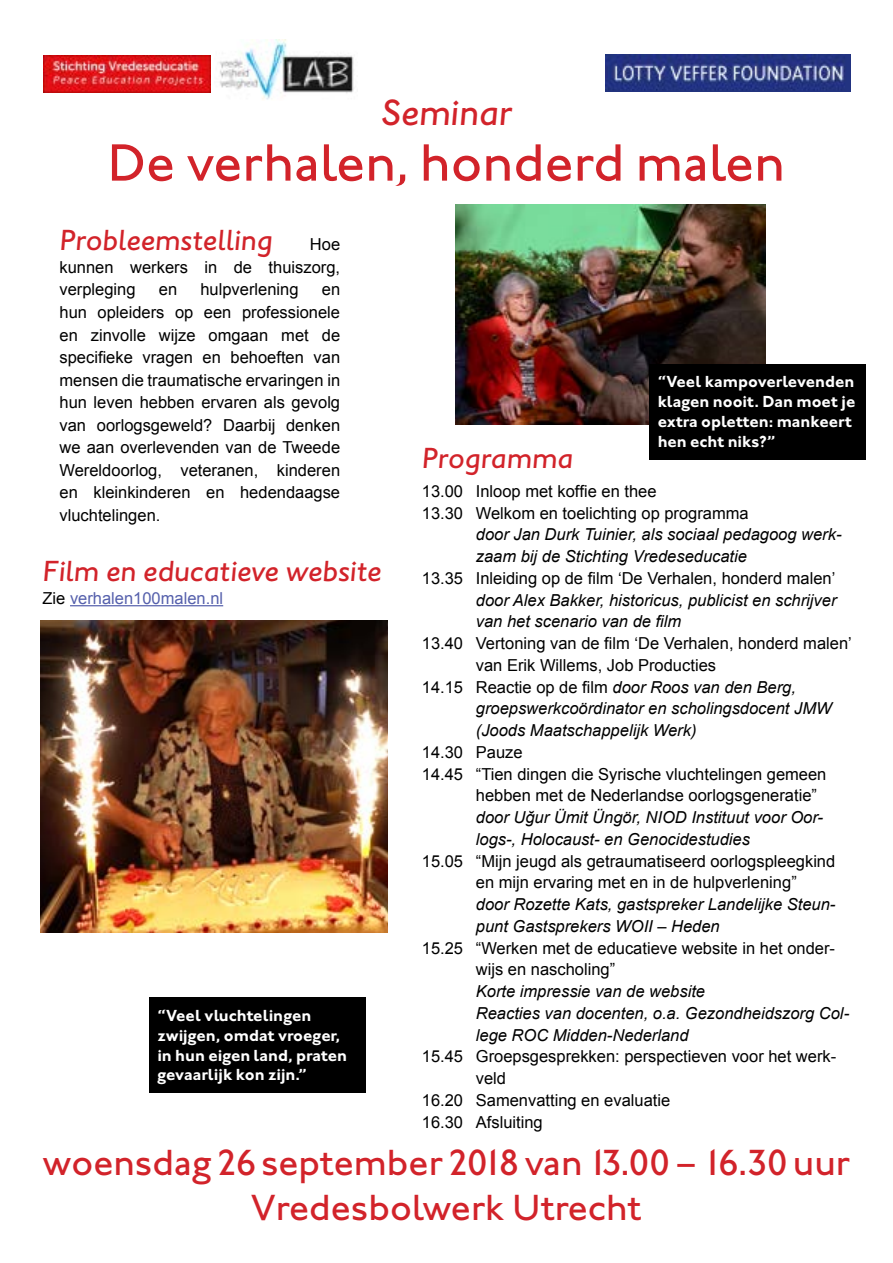
<style>
.page{position:relative;width:893px;height:1263px;background:#fff}
.page>*{position:absolute;margin:0;border:0;box-sizing:border-box;transform-origin:0 0}
.t1{font:500 54px "Johnston ITC Std";color:#d2232a}
.t2{font:500 37.5px/45px "Johnston ITC Std";color:#d2232a;text-align:center}
.t3{font:italic 500 37.5px "Johnston ITC Std";color:#d2232a}
.t4{font:italic 500 30px "Johnston ITC Std";color:#d2232a}
.t5{font:16.5px/22.5px "Arial";color:#000}
.t6{font:italic 16.5px/21.8px "Arial";color:#000}
.t7{font:700 16.5px/19.8px "Johnston ITC Std";color:#fff}
.t8{font:16.5px "Arial";color:#5560ac}
.s1{font-family:"Arial";font-weight:400;font-style:normal;font-size:16.5px;color:#000}
.s2{font-style:italic}
.s3{color:#000}
</style>
<div class="page">
<img style="left:456px;top:204px;width:309px;height:220px">
<img style="left:605px;top:55px;width:245px;height:37px">
<img style="left:219px;top:40px;width:135px;height:60px">
<img style="left:40px;top:621px;width:348px;height:312px">
<hr style="left:70px;top:605px;width:153px;height:1px;background:#5560ac">
<div style="left:649px;top:364px;width:217px;height:95px;background:#000"></div>
<div style="left:149px;top:997px;width:217px;height:96px;background:#000"></div>
<img style="left:44px;top:55px;width:167px;height:37px">
<h2 class="t3" style="left:381px;top:91px;width:133px">Seminar</h2>
<h1 class="t1" style="left:108px;top:131px;width:679px">De verhalen, honderd malen</h1>
<h3 class="t4" style="left:60px;top:223px;width:282px">Probleemstelling <span class="s1">Hoe</span></h3>
<p class="t5" style="left:60px;top:256px;width:282px">kunnen werkers in de thuiszorg, verpleging</p>
<p class="t5" style="left:159px;top:279px;width:20px">en</p>
<p class="t5" style="left:200px;top:279px;width:100px">hulpverlening</p>
<p class="t5" style="left:60px;top:279px;width:282px;text-align:justify;text-indent:262px">en hun opleiders op een professionele en zinvolle wijze omgaan met de specifieke vragen en behoeften van mensen die traumatische ervaringen in hun leven hebben ervaren als gevolg van oorlogsgeweld? Daarbij denken we aan overlevenden van de Tweede Wereldoorlog, veteranen, kinderen en kleinkinderen en hedendaagse vluchtelingen.</p>
<p class="t7" style="left:658px;top:372px;width:199px">“Veel kampoverlevenden klagen nooit. Dan moet je extra opletten: mankeert hen echt niks?”</p>
<h3 class="t4" style="left:422px;top:440px;width:153px">Programma</h3>
<p class="t5" style="left:422px;top:480px;width:328px;line-height:21.8px">13.00 Inloop met koffie en thee<br>13.30 Welkom en toelichting op programma</p>
<p class="t6" style="left:476px;top:524px;width:367px">door Jan Durk Tuinier, als sociaal pedagoog werk&shy;zaam bij de Stichting Vredeseducatie</p>
<p class="t5" style="left:422px;top:567px;width:415px">13.35 Inleiding op de film ‘De Verhalen, honderd malen’</p>
<p class="t6" style="left:476px;top:589px;width:362px">door Alex Bakker, historicus, publicist en schrijver van het scenario van de film</p>
<p class="t5" style="left:422px;top:632px;width:432px">13.40 Vertoning van de film ‘De Verhalen, honderd malen’</p>
<p class="t5" style="left:476px;top:654px;width:242px">van Erik Willems, Job Producties</p>
<p class="t5" style="left:422px;top:676px;width:376px">14.15 Reactie op de film <span class="s2">door Roos van den Berg,</span></p>
<p class="t6" style="left:476px;top:698px;width:357px">groepswerkcoördinator en scholingsdocent JMW</p>
<p class="t6" style="left:476px;top:720px;width:222px">(Joods Maatschappelijk Werk)</p>
<p class="t5" style="left:422px;top:741px;width:102px">14.30 Pauze</p>
<p class="t5" style="left:422px;top:763px;width:406px">14.45 “Tien dingen die Syrische vluchtelingen gemeen</p>
<p class="t5" style="left:476px;top:784px;width:343px">hebben met de Nederlandse oorlogsgeneratie”</p>
<p class="t6" style="left:476px;top:807px;width:349px">door Uğur Ümit Üngör, NIOD Instituut voor Oor&shy;logs-, Holocaust- en Genocidestudies</p>
<p class="t5" style="left:476px;top:850px;width:361px;line-height:21.8px;text-indent:-54px">15.05 “Mijn jeugd als getraumatiseerd oorlogspleegkind en mijn ervaring met en in de hulpverlening”</p>
<p class="t6" style="left:476px;top:894px;width:361px">door Rozette Kats, gastspreker Landelijke Steun&shy;punt Gastsprekers WOII – Heden</p>
<p class="t5" style="left:476px;top:937px;width:361px;line-height:21.8px;text-indent:-54px">15.25 “Werken met de educatieve website in het onder&shy;wijs en nascholing”</p>
<p class="t6" style="left:476px;top:980px;width:375px">Korte impressie van de website<br>Reacties van docenten, o.a. Gezondheidszorg Col&shy;lege ROC Midden-Nederland</p>
<p class="t5" style="left:422px;top:1045px;width:416px">15.45 Groepsgesprekken: perspectieven voor het werk-</p>
<p class="t5" style="left:476px;top:1067px;width:32px">veld</p>
<p class="t5" style="left:422px;top:1089px;width:250px">16.20 Samenvatting en evaluatie</p>
<p class="t5" style="left:422px;top:1111px;width:122px">16.30 Afsluiting</p>
<h2 class="t2" style="left:43px;top:1139px;width:809px">woensdag 26 september 2018 van 13.00 – 16.30 uur<br>Vredesbolwerk Utrecht</h2>
<h3 class="t4" style="left:43px;top:554px;width:341px">Film en educatieve website</h3>
<p class="t8" style="left:43px;top:587px;width:182px"><span class="s3">Zie</span> verhalen100malen.nl</p>
<p class="t7" style="left:157px;top:1005px;width:191px">“Veel vluchtelingen zwijgen, omdat vroeger, in hun eigen land, praten gevaarlijk kon zijn.”</p>
</div>
